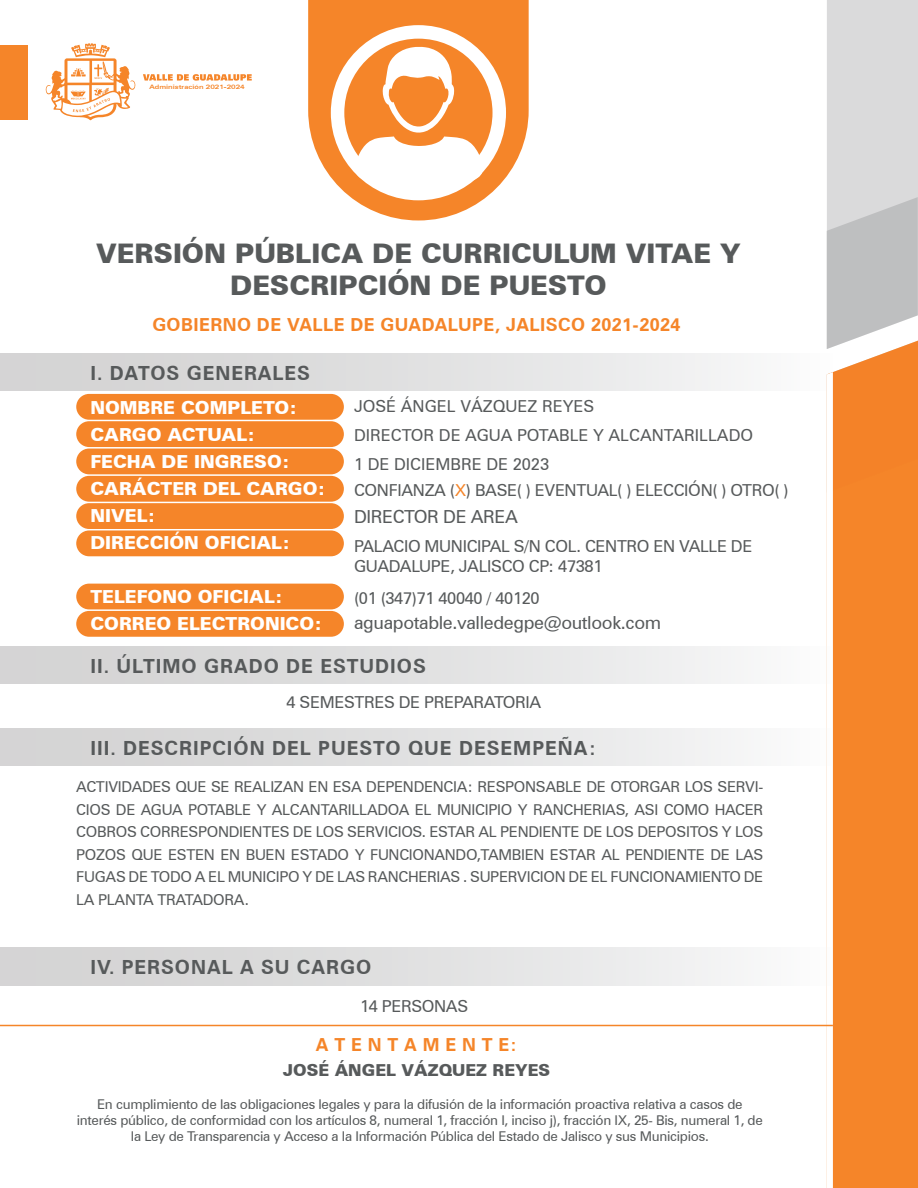
<style>
.page{position:relative;width:918px;height:1188px;background:#fff}
.page>*{position:absolute;margin:0;border:0;box-sizing:border-box;transform-origin:0 0}
.t1{font:900 27px/32.4px "Zurich BT";color:#575a5b;text-align:center}
.t2{font:700 19.5px "Zurich BT";letter-spacing:.05em;color:#575a5b}
.t3{font:900 18px/27px "Zurich BT";color:#fff}
.t4{font:700 18px "Zurich BT";letter-spacing:.025em;color:#f58529}
.t5{font:18px "Zurich BT";letter-spacing:-.02em;color:#575a5b}
.t6{font:16.5px/19.8px "Zurich BT";letter-spacing:-.02em;color:#575a5b}
.t7{font:16.5px/28.7px "Zurich BT";color:#575a5b}
.t8{font:900 16.5px "Zurich BT";color:#575a5b}
.t9{font:15px/22.5px "Zurich BT";letter-spacing:-.02em;color:#575a5b;text-align:justify}
.t10{font:13.5px/16.2px "Zurich BT";letter-spacing:-.02em;color:#575a5b;text-align:center}
.t11{font:700 expanded 6.15px "Zurich BT";color:#f58529}
.s1{color:#f58529}
</style>
<div class="page">
<svg style="left:308px;top:0;width:221px;height:220px;fill:#f58529"></svg>
<div style="left:76px;top:394px;width:268px;height:26px;background:#f58529;border-radius:13px"></div>
<div style="left:76px;top:421px;width:268px;height:26px;background:#f58529;border-radius:13px"></div>
<div style="left:76px;top:530px;width:268px;height:26px;background:#f58529;border-radius:13px"></div>
<div style="left:76px;top:584px;width:268px;height:25px;background:#f58529;border-radius:13px"></div>
<div style="left:76px;top:503px;width:268px;height:26px;background:#f58529;border-radius:13px"></div>
<div style="left:76px;top:611px;width:268px;height:26px;background:#f58529;border-radius:13px"></div>
<div style="left:76px;top:449px;width:268px;height:25px;background:#f58529;border-radius:13px"></div>
<div style="left:76px;top:476px;width:268px;height:26px;background:#f58529;border-radius:13px"></div>
<div style="left:0;top:353px;width:833px;height:38px;background:linear-gradient(to right,#cfcfcf,#f7f8f8)"></div>
<svg style="left:827px;top:0;width:91px;height:1188px;background:#eba56d"></svg>
<div style="left:0;top:646px;width:833px;height:38px;background:linear-gradient(to right,#cfcfcf,#f7f8f8)"></div>
<div style="left:0;top:728px;width:833px;height:38px;background:linear-gradient(to right,#cfcfcf,#f7f8f8)"></div>
<div style="left:0;top:947px;width:833px;height:38px;background:linear-gradient(to right,#cfcfcf,#f7f8f8)"></div>
<hr style="left:0;top:1025px;width:833px;height:1px;background:#f58529">
<svg style="left:331px;top:25px;width:175px;height:175px"></svg>
<svg style="left:143px;top:74px;width:109px;height:7px"></svg>
<svg style="left:46px;top:43px;width:89px;height:77px"></svg>
<div style="left:0;top:45px;width:27px;height:75px;background:#f58529"></div>
<p class="t11" style="left:150px;top:83px;width:97px">Administración 2021-2024</p>
<h1 class="t1" style="left:96px;top:237px;width:646px">VERSIÓN PÚBLICA DE CURRICULUM VITAE Y<br>DESCRIPCIÓN DE PUESTO</h1>
<p class="t4" style="left:152px;top:313px;width:530px">GOBIERNO DE VALLE DE GUADALUPE, JALISCO 2021-2024</p>
<h2 class="t2" style="left:90px;top:361px;width:221px">I. DATOS GENERALES</h2>
<p class="t3" style="left:90px;top:394px;width:237px">NOMBRE COMPLETO:<br>CARGO ACTUAL:<br>FECHA DE INGRESO:<br>CARÁCTER DEL CARGO:<br>NIVEL:<br>DIRECCIÓN OFICIAL:</p>
<p class="t3" style="left:90px;top:583px;width:233px">TELEFONO OFICIAL:<br>CORREO ELECTRONICO:</p>
<p class="t7" style="left:354px;top:392px;width:242px">JOSÉ ÁNGEL VÁZQUEZ REYES</p>
<p class="t7" style="left:354px;top:421px;width:401px">DIRECTOR DE AGUA POTABLE Y ALCANTARILLADO<br>1 DE DICIEMBRE DE 2023</p>
<p class="t6" style="left:354px;top:480px;width:436px">CONFIANZA (<span class="s1">X</span>) BASE( ) EVENTUAL( ) ELECCIÓN( ) OTRO( )</p>
<p class="t5" style="left:354px;top:505px;width:165px">DIRECTOR DE AREA</p>
<p class="t6" style="left:354px;top:536px;width:400px">PALACIO MUNICIPAL S/N COL. CENTRO EN VALLE DE<br>GUADALUPE, JALISCO CP: 47381</p>
<p class="t6" style="left:354px;top:589px;width:187px">(01 (347)71 40040 / 40120</p>
<p class="t5" style="left:354px;top:612px;width:309px">aguapotable.valledegpe@outlook.com</p>
<h2 class="t2" style="left:90px;top:654px;width:337px">II. ÚLTIMO GRADO DE ESTUDIOS</h2>
<p class="t6" style="left:287px;top:692px;width:256px">4 SEMESTRES DE PREPARATORIA</p>
<h2 class="t2" style="left:90px;top:736px;width:507px">III. DESCRIPCIÓN DEL PUESTO QUE DESEMPEÑA:</h2>
<p class="t9" style="left:76px;top:776px;width:689px">ACTIVIDADES QUE SE REALIZAN EN ESA DEPENDENCIA: RESPONSABLE DE OTORGAR LOS SERVI-CIOS DE AGUA POTABLE Y ALCANTARILLADOA EL MUNICIPIO Y RANCHERIAS, ASI COMO HACER COBROS CORRESPONDIENTES DE LOS SERVICIOS. ESTAR AL PENDIENTE DE LOS DEPOSITOS Y LOS POZOS QUE ESTEN EN BUEN ESTADO Y FUNCIONANDO,TAMBIEN ESTAR AL PENDIENTE DE LAS FUGAS DE TODO A EL MUNICIPO Y DE LAS RANCHERIAS . SUPERVICION DE EL FUNCIONAMIENTO DE LA PLANTA TRATADORA.</p>
<h2 class="t2" style="left:90px;top:955px;width:282px">IV. PERSONAL A SU CARGO</h2>
<p class="t6" style="left:360px;top:996px;width:110px">14 PERSONAS</p>
<p class="t4" style="left:316px;top:1034px;width:203px">A T E N T A M E N T E:</p>
<p class="t8" style="left:283px;top:1060px;width:269px">JOSÉ ÁNGEL VÁZQUEZ REYES</p>
<p class="t10" style="left:77px;top:1096px;width:688px">En cumplimiento de las obligaciones legales y para la difusión de la información proactiva relativa a casos de interés público, de conformidad con los artículos 8, numeral 1, fracción I, inciso j), fracción IX, 25- Bis, numeral 1, de la Ley de Transparencia y Acceso a la Información Pública del Estado de Jalisco y sus Municipios.</p>
</div>
